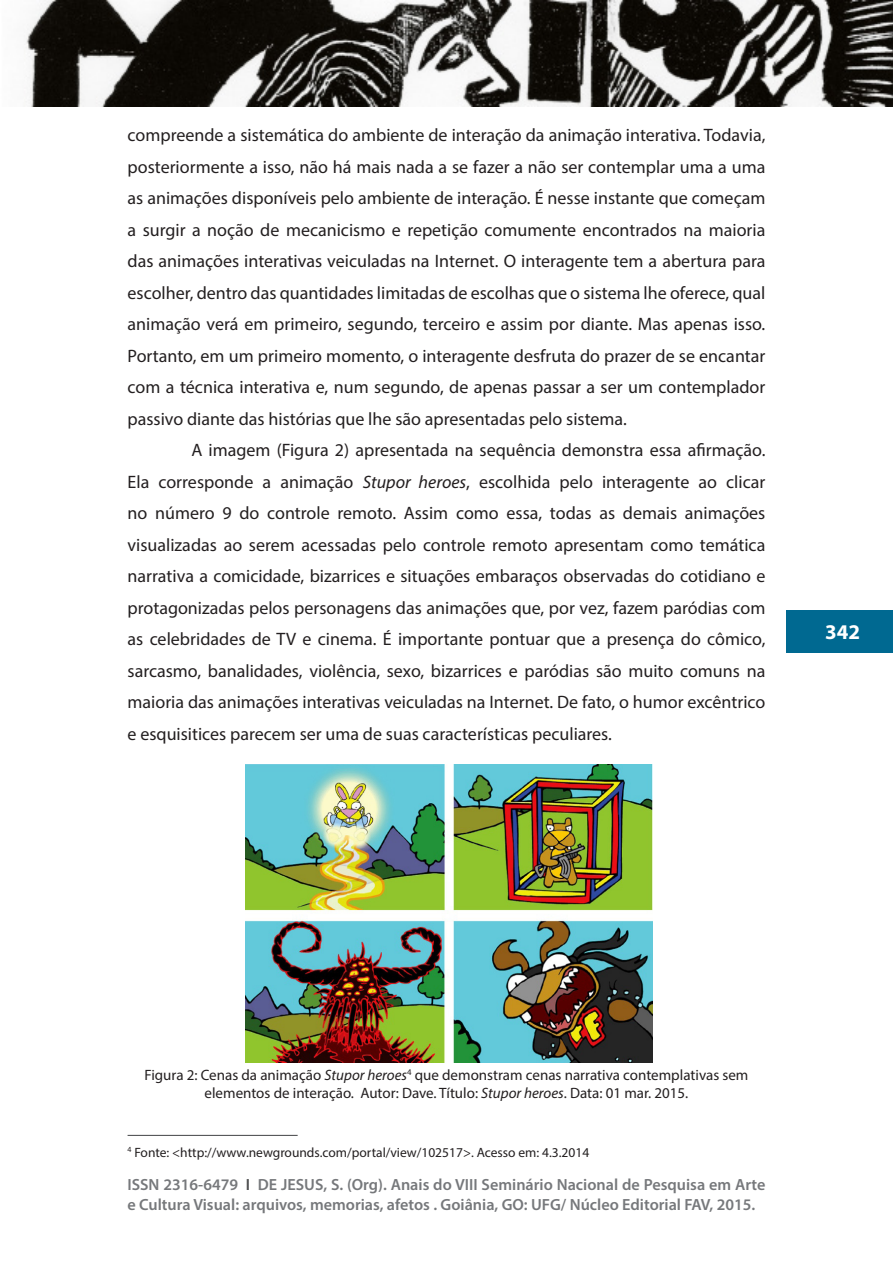
<style>
.page{position:relative;width:893px;height:1263px;background:#fff}
.page>*{position:absolute;margin:0;border:0;box-sizing:border-box;transform-origin:0 0}
.t1{font:700 21px "Myriad Pro";color:#fff}
.Texto_básico{font:18px/31.5px "Myriad Pro";color:#231f20;text-align:justify}
.t2{font:600 16.2px/19.5px "Myriad Pro";color:#76787b}
.resumos{font:15px/18px "Myriad Pro";color:#231f20;text-align:center}
.notas_de_rodapé{font:13.5px "Myriad Pro";color:#231f20}
.s1{font-style:italic}
.s2{color:#4b4c4d}
</style>
<div class="page">
<div style="left:787px;top:610px;width:106px;height:43px;background:#006991"></div>
<img style="left:25px;top:0;width:868px;height:106px">
<img style="left:245px;top:765px;width:407px;height:297px">
<hr style="left:128px;top:1135px;width:170px;height:1px;background:#57585a">
<p class="Texto_básico" style="left:128px;top:119px;width:639px">compreende a sistemática do ambiente de interação da animação interativa. Todavia, posteriormente a isso, não há mais nada a se fazer a não ser contemplar uma a uma as animações disponíveis pelo ambiente de interação. É nesse instante que começam a surgir a noção de mecanicismo e repetição comumente encontrados na maioria das animações interativas veiculadas na Internet. O interagente tem a abertura para escolher, dentro das quantidades limitadas de escolhas que o sistema lhe oferece, qual animação verá em primeiro, segundo, terceiro e assim por diante. Mas apenas isso.<br>Portanto, em um primeiro momento, o interagente desfruta do prazer de se encantar com a técnica interativa e, num segundo, de apenas passar a ser um contemplador passivo diante das histórias que lhe são apresentadas pelo sistema.</p>
<p class="Texto_básico" style="left:128px;top:434px;width:639px;text-indent:64px">A imagem (Figura 2) apresentada na sequência demonstra essa afirmação.<br>Ela corresponde a animação <span class="s1">Stupor heroes</span>, escolhida pelo interagente ao clicar no número 9 do controle remoto. Assim como essa, todas as demais animações visualizadas ao serem acessadas pelo controle remoto apresentam como temática narrativa a comicidade, bizarrices e situações embaraços observadas do cotidiano e protagonizadas pelos personagens das animações que, por vez, fazem paródias com as celebridades de TV e cinema. É importante pontuar que a presença do cômico, sarcasmo, banalidades, violência, sexo, bizarrices e paródias são muito comuns na maioria das animações interativas veiculadas na Internet. De fato, o humor excêntrico e esquisitices parecem ser uma de suas características peculiares.</p>
<p class="t1" style="left:825px;top:619px;width:36px">342</p>
<p class="resumos" style="left:144px;top:1066px;width:605px">Figura 2: Cenas da animação <span class="s1">Stupor heroes</span><sup>4</sup> que demonstram cenas narrativa contemplativas sem elementos de interação. Autor: Dave. Título: <span class="s1">Stupor heroes</span>. Data: 01 mar. 2015.</p>
<p class="notas_de_rodapé" style="left:128px;top:1144px;width:463px"><sup>4</sup> Fonte: &lt;http://www.newgrounds.com/portal/view/102517&gt;. Acesso em: 4.3.2014</p>
<p class="t2" style="left:128px;top:1174px;width:639px">ISSN 2316-6479 <span class="s2">I</span> DE JESUS, S. (Org). Anais do VIII Seminário Nacional de Pesquisa em Arte e Cultura Visual: arquivos, memorias, afetos . Goiânia, GO: UFG/ Núcleo Editorial FAV, 2015.</p>
</div>
